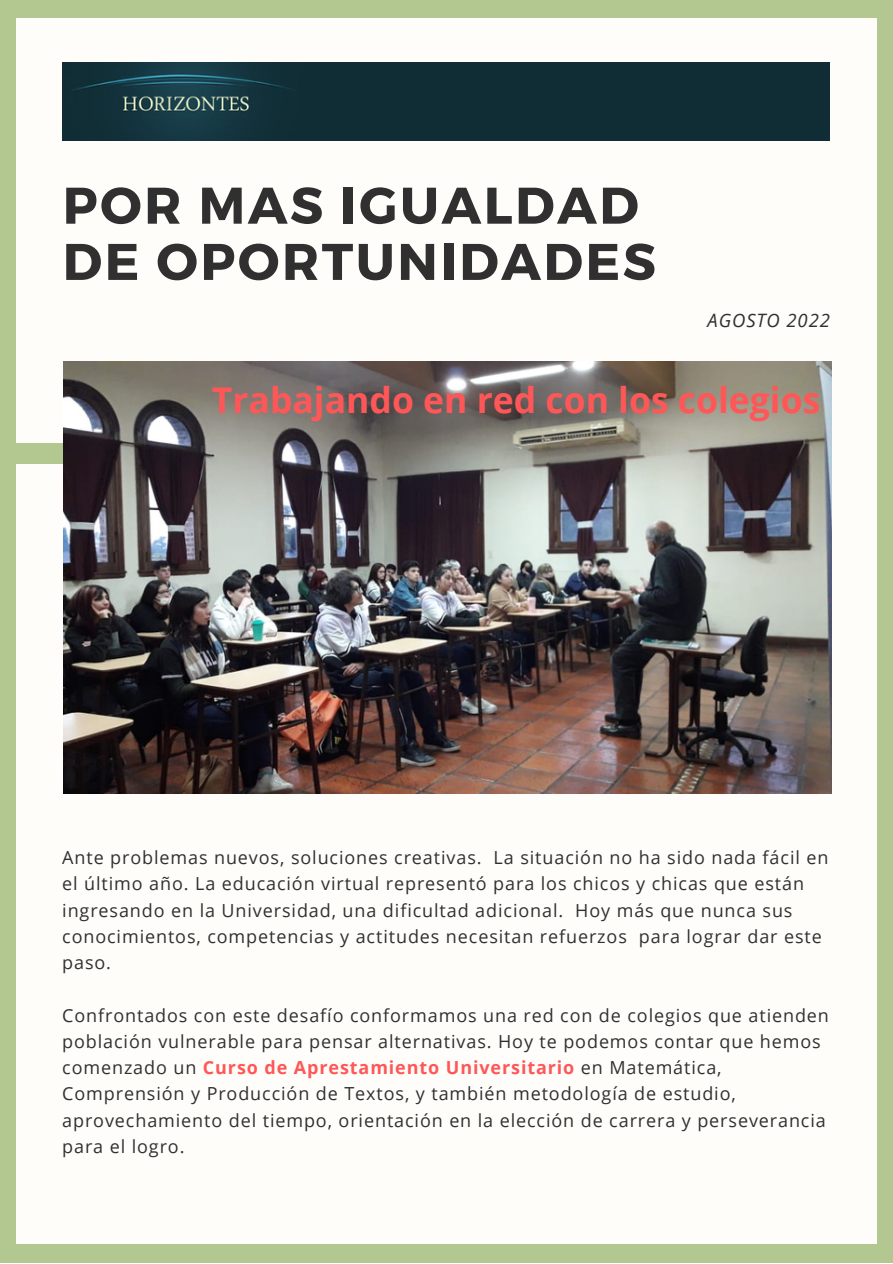
<style>
.page{position:relative;width:893px;height:1264px;background:#fff}
.page>*{position:absolute;margin:0;border:0;box-sizing:border-box;transform-origin:0 0}
.t1{font:700 51.45px/56.2px "Montserrat";letter-spacing:.05em;color:#303030}
.t2{font:700 35.55px "Open Sans";color:#ff5757}
.t3{font:italic 18.45px "Open Sans";letter-spacing:.05em;color:#303030}
.t4{font:18px/26.2px "Open Sans";letter-spacing:.05em;color:#303030}
.s1{font-weight:700;color:#ff5757}
</style>
<div class="page">
<div style="left:0;top:0;width:892px;height:1262px;background:#b2c890"></div>
<div style="left:17px;top:18px;width:859px;height:1226px;background:#fffdfa"></div>
<div style="left:0;top:443px;width:215px;height:20px;background:#b2c890"></div>
<img style="left:63px;top:362px;width:768px;height:431px">
<img style="left:63px;top:63px;width:766px;height:77px">
<h1 class="t1" style="left:63px;top:175px;width:594px">POR MAS IGUALDAD<br>DE OPORTUNIDADES</h1>
<p class="t3" style="left:707px;top:307px;width:124px">AGOSTO 2022</p>
<h2 class="t2" style="left:212px;top:375px;width:610px">Trabajando en red con los colegios</h2>
<p class="t4" style="left:62px;top:844px;width:767px">Ante problemas nuevos, soluciones creativas. La situación no ha sido nada fácil en el último año. La educación virtual representó para los chicos y chicas que están ingresando en la Universidad, una dificultad adicional. Hoy más que nunca sus conocimientos, competencias y actitudes necesitan refuerzos para lograr dar este paso.</p>
<p class="t4" style="left:62px;top:1001px;width:768px">Confrontados con este desafío conformamos una red con de colegios que atienden población vulnerable para pensar alternativas. Hoy te podemos contar que hemos comenzado un <span class="s1">Curso de Aprestamiento Universitario</span> en Matemática, Comprensión y Producción de Textos, y también metodología de estudio, aprovechamiento del tiempo, orientación en la elección de carrera y perseverancia para el logro.</p>
</div>
